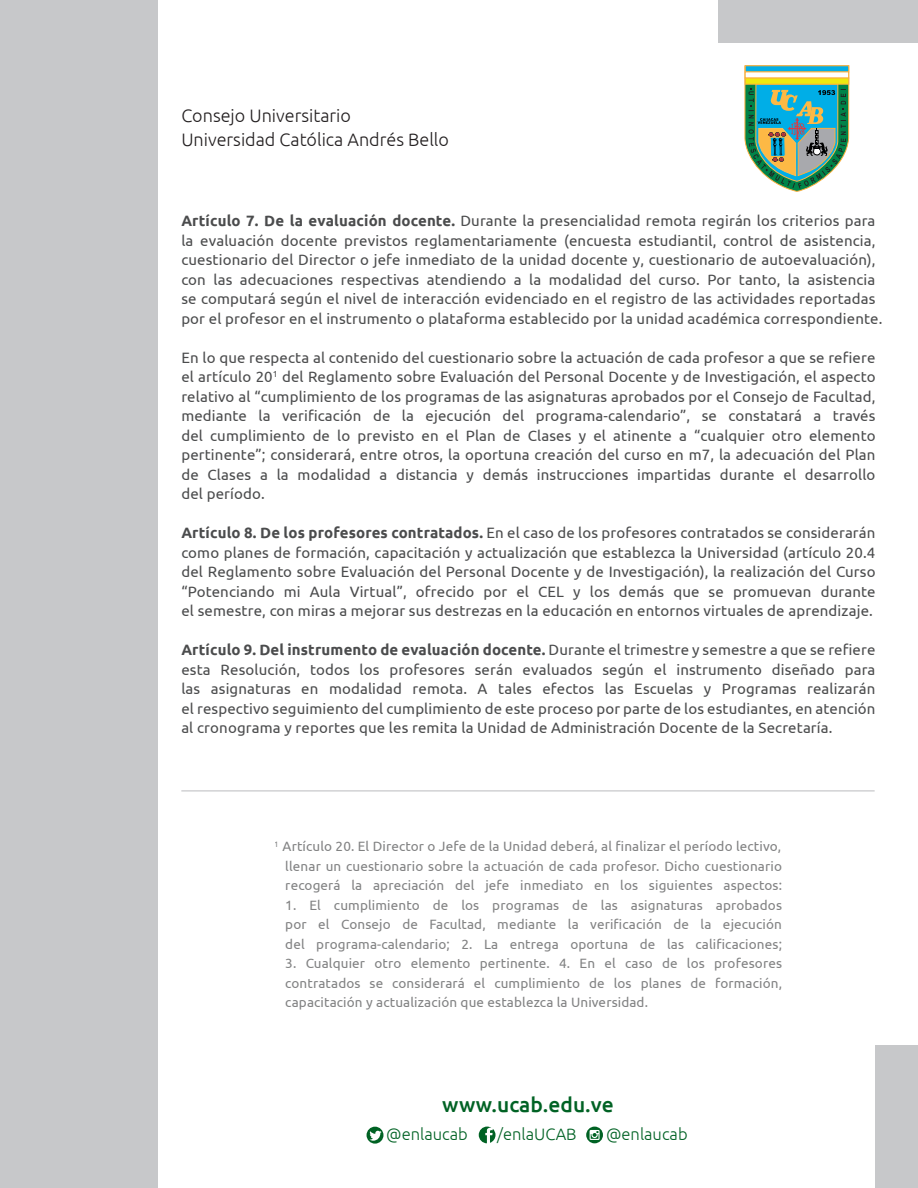
<style>
.page{position:relative;width:918px;height:1188px;background:#fff}
.page>*{position:absolute;margin:0;border:0;box-sizing:border-box;transform-origin:0 0}
.t1{font:500 21px "Ubuntu";color:#006224}
.t2{font:300 18px/24px "Ubuntu";color:#231f20}
.t3{font:300 16.5px "Ubuntu";color:#006224}
.t4{font:15px/19.5px "Ubuntu";letter-spacing:.01em;color:#4b4c4d;text-align:justify}
.t5{font:13.5px/19.5px "Ubuntu";letter-spacing:.01em;color:#4b4c4d;text-align:justify}
.s1{font-weight:700}
</style>
<div class="page">
<div style="left:0;top:0;width:157px;height:1188px;background:#c7c8ca"></div>
<div style="left:718px;top:0;width:200px;height:43px;background:#c7c8ca"></div>
<div style="left:875px;top:1046px;width:43px;height:142px;background:#c7c8ca"></div>
<svg style="left:586px;top:1127px;width:17px;height:16px"></svg>
<svg style="left:479px;top:1127px;width:17px;height:16px"></svg>
<svg style="left:367px;top:1127px;width:16px;height:17px"></svg>
<svg style="left:744px;top:65px;width:106px;height:127px;background:#69a99c"></svg>
<div style="left:745px;top:71px;width:104px;height:8px;background:#fff;border:1px solid #fbb03f"></div>
<div style="left:745px;top:78px;width:104px;height:7px;background:#eee90f;border:1px solid #fbb03f"></div>
<hr style="left:181px;top:790px;width:694px;height:2px;background:#d1d2d4">
<p class="t2" style="left:181px;top:104px;width:269px">Consejo Universitario<br>Universidad Católica Andrés Bello</p>
<p class="t4" style="left:181px;top:211px;width:703px;text-align:left"><span class="s1">Artículo 7. De la evaluación docente.</span> Durante la presencialidad remota regirán los criterios para la evaluación docente previstos reglamentariamente (encuesta estudiantil, control de asistencia, cuestionario del Director o jefe inmediato de la unidad docente y, cuestionario de autoevaluación), con las adecuaciones respectivas atendiendo a la modalidad del curso. Por tanto, la asistencia se computará según el nivel de interacción evidenciado en el registro de las actividades reportadas por el profesor en el instrumento o plataforma establecido por la unidad académica correspondiente.</p>
<p class="t4" style="left:181px;top:347px;width:696px">En lo que respecta al contenido del cuestionario sobre la actuación de cada profesor a que se refiere el artículo 20<sup>1</sup> del Reglamento sobre Evaluación del Personal Docente y de Investigación, el aspecto relativo al “cumplimiento de los programas de las asignaturas aprobados por el Consejo de Facultad, mediante la verificación de la ejecución del programa-calendario”, se constatará a través del cumplimiento de lo previsto en el Plan de Clases y el atinente a “cualquier otro elemento pertinente”; considerará, entre otros, la oportuna creación del curso en m7, la adecuación del Plan de Clases a la modalidad a distancia y demás instrucciones impartidas durante el desarrollo del período.</p>
<p class="t4" style="left:181px;top:523px;width:696px"><span class="s1">Artículo 8. De los profesores contratados.</span> En el caso de los profesores contratados se considerarán como planes de formación, capacitación y actualización que establezca la Universidad (artículo 20.4 del Reglamento sobre Evaluación del Personal Docente y de Investigación), la realización del Curso “Potenciando mi Aula Virtual”, ofrecido por el CEL y los demás que se promuevan durante el semestre, con miras a mejorar sus destrezas en la educación en entornos virtuales de aprendizaje.</p>
<p class="t4" style="left:181px;top:640px;width:696px"><span class="s1">Artículo 9. Del instrumento de evaluación docente.</span> Durante el trimestre y semestre a que se refiere esta Resolución, todos los profesores serán evaluados según el instrumento diseñado para las asignaturas en modalidad remota. A tales efectos las Escuelas y Programas realizarán el respectivo seguimiento del cumplimiento de este proceso por parte de los estudiantes, en atención al cronograma y reportes que les remita la Unidad de Administración Docente de la Secretaría.</p>
<p class="t5" style="left:285px;top:836px;width:498px;text-indent:-10px"><sup>1</sup> Artículo 20. El Director o Jefe de la Unidad deberá, al finalizar el período lectivo, llenar un cuestionario sobre la actuación de cada profesor. Dicho cuestionario recogerá la apreciación del jefe inmediato en los siguientes aspectos:</p>
<p class="t5" style="left:285px;top:895px;width:498px">1. El cumplimiento de los programas de las asignaturas aprobados por el Consejo de Facultad, mediante la verificación de la ejecución del programa-calendario; 2. La entrega oportuna de las calificaciones;</p>
<p class="t5" style="left:285px;top:953px;width:498px">3. Cualquier otro elemento pertinente. 4. En el caso de los profesores contratados se considerará el cumplimiento de los planes de formación, capacitación y actualización que establezca la Universidad.</p>
<h1 class="t1" style="left:442px;top:1091px;width:173px">www.ucab.edu.ve</h1>
<p class="t3" style="left:386px;top:1124px;width:83px">@enlaucab</p>
<p class="t3" style="left:497px;top:1124px;width:81px">/enlaUCAB</p>
<p class="t3" style="left:606px;top:1124px;width:83px">@enlaucab</p>
</div>
